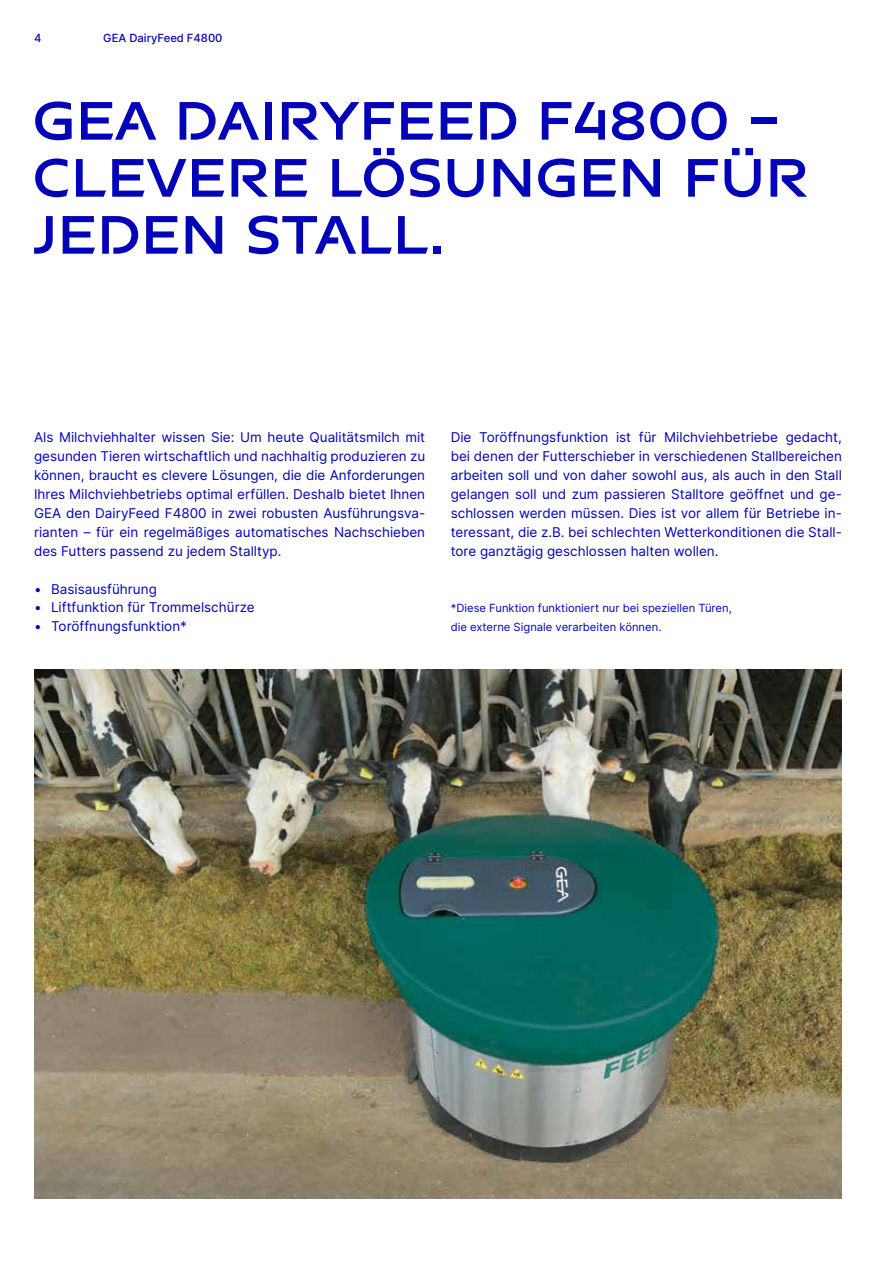
<style>
.page{position:relative;width:893px;height:1263px;background:#fff}
.page>*{position:absolute;margin:0;border:0;box-sizing:border-box;transform-origin:0 0}
.t1{font:700 57px/57px "GEA Sans";color:#0303b8}
.t2{font:13.5px/18.9px "Inter";color:#0303b8;text-align:justify}
.t3{font:11.25px/18.9px "Inter";color:#0303b8}
.t4{font:500 11.25px "Inter";color:#0303b8}
</style>
<div class="page">
<img style="left:34px;top:669px;width:808px;height:529px">
<p class="t4" style="left:34px;top:30px;width:9px">4</p>
<p class="t4" style="left:103px;top:30px;width:121px">GEA DairyFeed F4800</p>
<h1 class="t1" style="left:33px;top:90px;width:778px">GEA DAIRYFEED F4800 –<br>CLEVERE LÖSUNGEN FÜR<br>JEDEN STALL.</h1>
<p class="t2" style="left:34px;top:428px;width:393px">Als Milchviehhalter wissen Sie: Um heute Qualitätsmilch mit gesunden Tieren wirtschaftlich und nachhaltig produzieren zu können, braucht es clevere Lösungen, die die Anforderungen Ihres Milchviehbetriebs optimal erfüllen. Deshalb bietet Ihnen GEA den DairyFeed F4800 in zwei robusten Ausführungsva&shy;rianten – für ein regelmäßiges automatisches Nachschieben des Futters passend zu jedem Stalltyp.</p>
<p class="t2" style="left:34px;top:579px;width:124px">• Basisausführung</p>
<p class="t2" style="left:34px;top:598px;width:222px">• Liftfunktion für Trommelschürze</p>
<p class="t2" style="left:34px;top:617px;width:154px">• Toröffnungsfunktion*</p>
<p class="t2" style="left:451px;top:428px;width:393px">Die Toröffnungsfunktion ist für Milchviehbetriebe gedacht, bei denen der Futterschieber in verschiedenen Stallbereichen arbeiten soll und von daher sowohl aus, als auch in den Stall gelangen soll und zum passieren Stalltore geöffnet und ge&shy;schlossen werden müssen. Dies ist vor allem für Betriebe in&shy;teressant, die z.B. bei schlechten Wetterkonditionen die Stall&shy;tore ganztägig geschlossen halten wollen.</p>
<p class="t3" style="left:451px;top:599px;width:283px">*Diese Funktion funktioniert nur bei speziellen Türen, die externe Signale verarbeiten können.</p>
</div>
